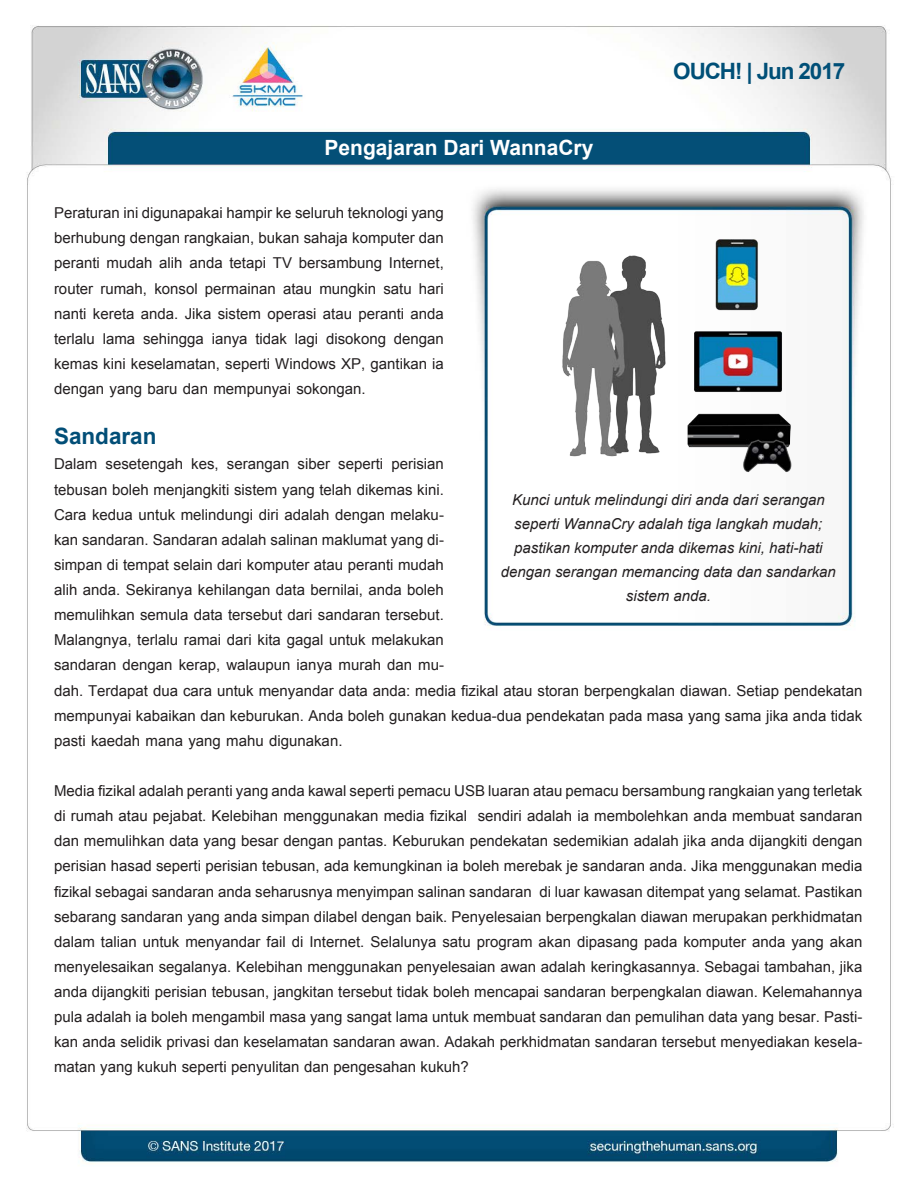
<style>
.page{position:relative;width:918px;height:1188px;background:#fff}
.page>*{position:absolute;margin:0;border:0;box-sizing:border-box;transform-origin:0 0}
.t1{font:700 22.5px "Arial";letter-spacing:-.05em;color:#004f77}
.MainText{font:700 22.5px "Arial";color:#024e77}
.t2{font:700 21px "Arial";color:#fff}
.MainText-2{font:15px/25.2px "Arial";color:#231f20}
.t3{font:italic 15px/24px "Arial";color:#231f20;text-align:center}
</style>
<div class="page">
<img style="left:26px;top:25px;width:865px;height:1139px">
<img style="left:498px;top:227px;width:344px;height:258px">
<h2 class="t2" style="left:325px;top:134px;width:270px">Pengajaran Dari WannaCry</h2>
<p class="MainText-2" style="left:54px;top:201px;width:391px;text-align:right">Peraturan ini digunapakai hampir ke seluruh teknologi yang berhubung dengan rangkaian, bukan sahaja komputer dan<br>Internet,</p>
<p class="MainText-2" style="left:54px;top:251px;width:47px">peranti</p>
<p class="MainText-2" style="left:107px;top:251px;width:47px">mudah</p>
<p class="MainText-2" style="left:159px;top:251px;width:25px">alih</p>
<p class="MainText-2" style="left:189px;top:251px;width:35px">anda</p>
<p class="MainText-2" style="left:229px;top:251px;width:38px">tetapi</p>
<p class="MainText-2" style="left:273px;top:251px;width:21px">TV</p>
<p class="MainText-2" style="left:299px;top:251px;width:85px">bersambung</p>
<h1 class="t1" style="left:673px;top:56px;width:173px">OUCH! | Jun 2017</h1>
<p class="MainText-2" style="left:100px;top:276px;width:48px">rumah,</p>
<p class="MainText-2" style="left:154px;top:276px;width:45px">konsol</p>
<p class="MainText-2" style="left:205px;top:276px;width:72px">permainan</p>
<p class="MainText-2" style="left:319px;top:276px;width:58px">mungkin</p>
<p class="MainText-2" style="left:419px;top:276px;width:27px">hari</p>
<p class="MainText-2" style="left:54px;top:276px;width:41px">router</p>
<p class="MainText-2" style="left:54px;top:301px;width:391px">nanti kereta anda. Jika sistem operasi atau peranti anda</p>
<p class="MainText-2" style="left:394px;top:326px;width:52px">dengan</p>
<p class="MainText-2" style="left:283px;top:276px;width:31px">atau</p>
<p class="MainText-2" style="left:383px;top:276px;width:30px">satu</p>
<p class="MainText-2" style="left:54px;top:326px;width:391px">terlalu<br>kemas kini keselamatan, seperti Windows XP, gantikan ia dengan yang baru dan mempunyai sokongan.</p>
<p class="MainText" style="left:54px;top:421px;width:104px">Sandaran</p>
<p class="MainText-2" style="left:391px;top:452px;width:54px">perisian</p>
<p class="MainText-2" style="left:103px;top:326px;width:34px">lama</p>
<p class="MainText-2" style="left:143px;top:326px;width:62px">sehingga</p>
<p class="MainText-2" style="left:212px;top:326px;width:37px">ianya</p>
<p class="MainText-2" style="left:255px;top:326px;width:33px">tidak</p>
<p class="MainText-2" style="left:295px;top:326px;width:25px">lagi</p>
<p class="MainText-2" style="left:326px;top:326px;width:62px">disokong</p>
<p class="MainText-2" style="left:54px;top:452px;width:391px">Dalam<br>tebusan boleh menjangkiti sistem yang telah dikemas kini.</p>
<p class="MainText-2" style="left:106px;top:452px;width:79px">sesetengah</p>
<p class="MainText-2" style="left:191px;top:452px;width:29px">kes,</p>
<p class="MainText-2" style="left:298px;top:452px;width:34px">siber</p>
<p class="MainText-2" style="left:338px;top:452px;width:47px">seperti</p>
<p class="MainText-2" style="left:227px;top:452px;width:64px">serangan</p>
<p class="t3" style="left:501px;top:488px;width:337px">Kunci untuk melindungi diri anda dari serangan seperti WannaCry adalah tiga langkah mudah; pastikan komputer anda dikemas kini, hati-hati dengan serangan memancing data dan sandarkan sistem anda.</p>
<p class="MainText-2" style="left:54px;top:502px;width:391px">Cara kedua untuk melindungi diri adalah dengan melaku-</p>
<p class="MainText-2" style="left:54px;top:527px;width:391px">kan sandaran. Sandaran adalah salinan maklumat yang di-</p>
<p class="MainText-2" style="left:54px;top:552px;width:391px">simpan di tempat selain dari komputer atau peranti mudah</p>
<p class="MainText-2" style="left:54px;top:577px;width:391px;text-align:justify">alih anda. Sekiranya kehilangan data bernilai, anda boleh memulihkan semula data tersebut dari sandaran tersebut.<br>Malangnya, terlalu ramai dari kita gagal untuk melakukan</p>
<p class="MainText-2" style="left:54px;top:678px;width:810px">dah. Terdapat dua cara untuk menyandar data anda: media fizikal atau storan berpengkalan diawan. Setiap pendekatan</p>
<p class="MainText-2" style="left:54px;top:653px;width:392px">sandaran dengan kerap, walaupun ianya murah dan mu-</p>
<p class="MainText-2" style="left:54px;top:703px;width:810px">mempunyai kabaikan dan keburukan. Anda boleh gunakan kedua-dua pendekatan pada masa yang sama jika anda tidak pasti kaedah mana yang mahu digunakan.</p>
<p class="MainText-2" style="left:54px;top:778px;width:810px;text-align:right">Media fizikal adalah peranti yang anda kawal seperti pemacu USB luaran atau pemacu bersambung rangkaian yang terletak sendiri adalah ia membolehkan anda membuat sandaran</p>
<p class="MainText-2" style="left:54px;top:804px;width:415px">di rumah atau pejabat. Kelebihan menggunakan media fizikal</p>
<p class="MainText-2" style="left:54px;top:829px;width:810px">dan memulihkan data yang besar dengan pantas. Keburukan pendekatan sedemikian adalah jika anda dijangkiti dengan</p>
<p class="MainText-2" style="left:54px;top:854px;width:810px">perisian hasad seperti perisian tebusan, ada kemungkinan ia boleh merebak je sandaran anda. Jika menggunakan media</p>
<p class="MainText-2" style="left:539px;top:879px;width:325px">di luar kawasan ditempat yang selamat. Pastikan</p>
<p class="MainText-2" style="left:54px;top:879px;width:810px">fizikal sebagai sandaran anda seharusnya menyimpan salinan sandaran<br>sebarang sandaran yang anda simpan dilabel dengan baik. Penyelesaian berpengkalan diawan merupakan perkhidmatan dalam talian untuk menyandar fail di Internet. Selalunya satu program akan dipasang pada komputer anda yang akan menyelesaikan segalanya. Kelebihan menggunakan penyelesaian awan adalah keringkasannya. Sebagai tambahan, jika anda dijangkiti perisian tebusan, jangkitan tersebut tidak boleh mencapai sandaran berpengkalan diawan. Kelemahannya</p>
<p class="MainText-2" style="left:54px;top:1005px;width:810px">pula adalah ia boleh mengambil masa yang sangat lama untuk membuat sandaran dan pemulihan data yang besar. Pasti-</p>
<p class="MainText-2" style="left:54px;top:1030px;width:810px">kan anda selidik privasi dan keselamatan sandaran awan. Adakah perkhidmatan sandaran tersebut menyediakan kesela-</p>
<p class="MainText-2" style="left:54px;top:1055px;width:416px">matan yang kukuh seperti penyulitan dan pengesahan kukuh?</p>
</div>
